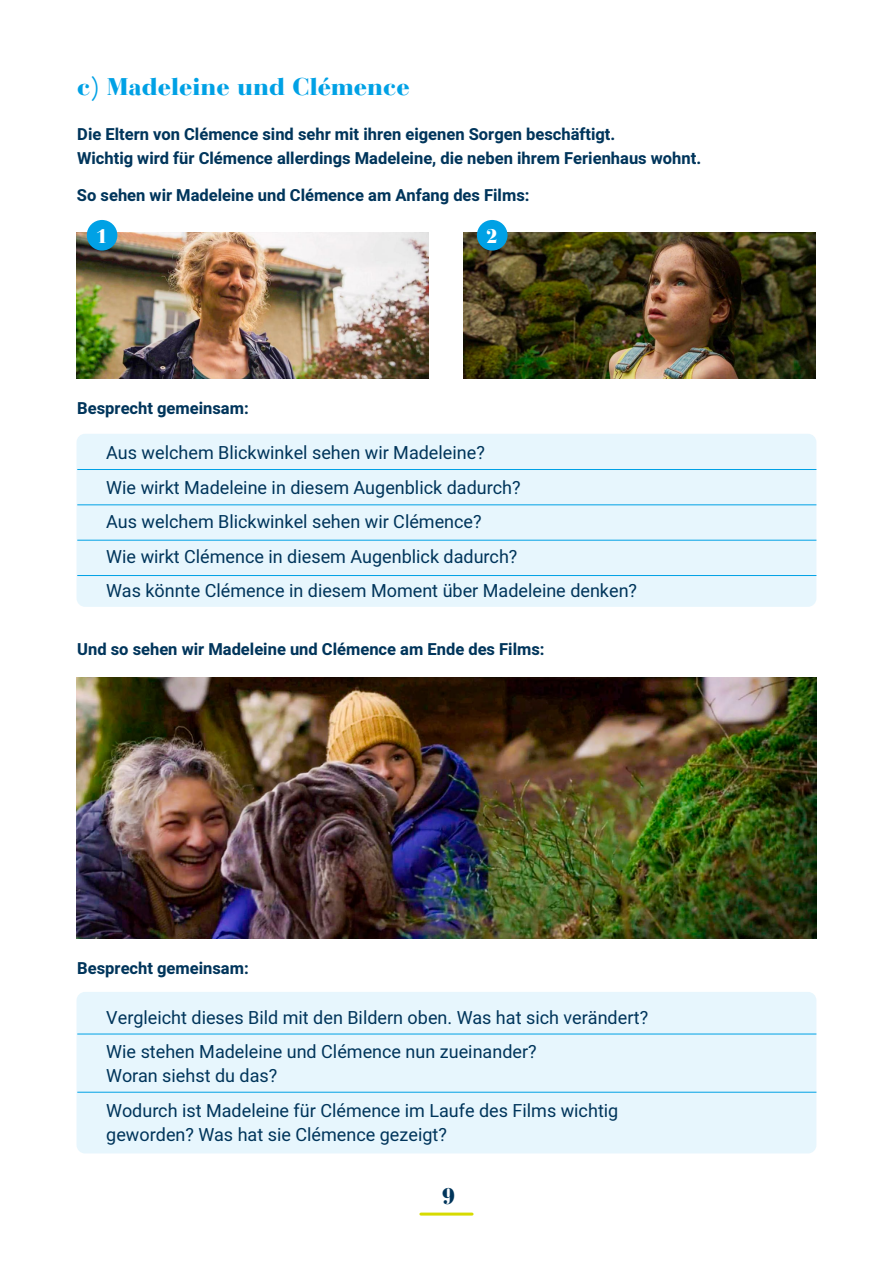
<style>
.page{position:relative;width:893px;height:1263px;background:#fff}
.page>*{position:absolute;margin:0;border:0;box-sizing:border-box;transform-origin:0 0}
.t1{font:900 24px "Bauer Bodoni";color:#00a1e5}
.t2{font:900 22.5px "Bauer Bodoni";color:#00355b}
.t3{font:900 19.65px "Bauer Bodoni";color:#fff}
.t4{font:18px/24px "Heebo";color:#00355b}
.t5{font:700 16.5px/24px "Heebo";color:#00355b}
</style>
<div class="page">
<hr style="left:421px;top:1212px;width:51px;height:3px;background:#d7db00">
<img style="left:77px;top:233px;width:352px;height:145px">
<img style="left:77px;top:677px;width:739px;height:262px">
<img style="left:463px;top:233px;width:353px;height:145px">
<div style="left:87px;top:220px;width:30px;height:31px;background:#00a1e5;border-radius:50%"></div>
<div style="left:477px;top:220px;width:30px;height:31px;background:#00a1e5;border-radius:50%"></div>
<div style="left:77px;top:434px;width:739px;height:173px;background:#e7f6fd;border-radius:9px"></div>
<div style="left:77px;top:992px;width:739px;height:161px;background:#e7f6fd;border-radius:9px"></div>
<hr style="left:77px;top:469px;width:739px;height:1px;background:#00a1e5">
<hr style="left:77px;top:1034px;width:739px;height:1px;background:#00a1e5">
<hr style="left:77px;top:504px;width:739px;height:1px;background:#00a1e5">
<hr style="left:77px;top:1092px;width:739px;height:1px;background:#00a1e5">
<hr style="left:77px;top:540px;width:739px;height:1px;background:#00a1e5">
<hr style="left:77px;top:575px;width:739px;height:1px;background:#00a1e5">
<p class="t1" style="left:77px;top:72px;width:334px">c) Madeleine und Clémence</p>
<p class="t5" style="left:77px;top:123px;width:626px">Die Eltern von Clémence sind sehr mit ihren eigenen Sorgen beschäftigt.<br>Wichtig wird für Clémence allerdings Madeleine, die neben ihrem Ferienhaus wohnt.</p>
<p class="t5" style="left:77px;top:184px;width:454px">So sehen wir Madeleine und Clémence am Anfang des Films:</p>
<p class="t3" style="left:96px;top:224px;width:13px">1</p>
<p class="t3" style="left:486px;top:224px;width:13px">2</p>
<p class="t5" style="left:77px;top:396px;width:173px">Besprecht gemeinsam:</p>
<p class="t4" style="left:106px;top:441px;width:380px">Aus welchem Blickwinkel sehen wir Madeleine?</p>
<p class="t4" style="left:106px;top:475px;width:416px">Wie wirkt Madeleine in diesem Augenblick dadurch?</p>
<p class="t4" style="left:106px;top:510px;width:377px">Aus welchem Blickwinkel sehen wir Clémence?</p>
<p class="t4" style="left:106px;top:544px;width:413px">Wie wirkt Clémence in diesem Augenblick dadurch?</p>
<p class="t4" style="left:106px;top:579px;width:532px">Was könnte Clémence in diesem Moment über Madeleine denken?</p>
<p class="t5" style="left:77px;top:638px;width:469px">Und so sehen wir Madeleine und Clémence am Ende des Films:</p>
<p class="t5" style="left:77px;top:957px;width:173px">Besprecht gemeinsam:</p>
<p class="t4" style="left:106px;top:1005px;width:543px">Vergleicht dieses Bild mit den Bildern oben. Was hat sich verändert?</p>
<p class="t4" style="left:106px;top:1040px;width:432px">Wie stehen Madeleine und Clémence nun zueinander?<br>Woran siehst du das?</p>
<p class="t4" style="left:106px;top:1098px;width:514px">Wodurch ist Madeleine für Clémence im Laufe des Films wichtig geworden? Was hat sie Clémence gezeigt?</p>
<p class="t2" style="left:442px;top:1182px;width:15px">9</p>
</div>
